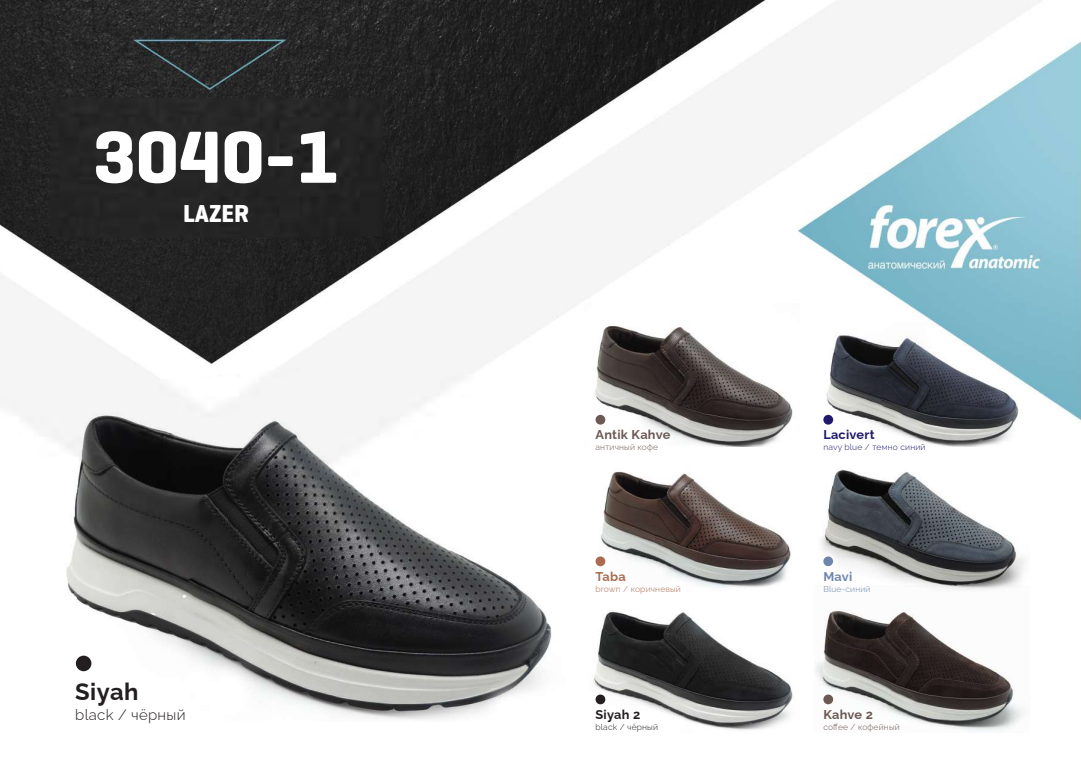
<style>
.page{position:relative;width:1081px;height:780px;background:#fff}
.page>*{position:absolute;margin:0;border:0;box-sizing:border-box;transform-origin:0 0}
.t1{font:700 75px "Geogrotesque";color:#fff}
.t2{font:700 25px "Geogrotesque";color:#fff}
.t3{font:700 23.75px "Raleway";letter-spacing:.02em;color:#231f20}
.t4{font:300 15px "Raleway";letter-spacing:.02em;color:#231f20}
.t5{font:700 12.75px "Raleway";letter-spacing:.015em;color:#6c5953}
.t6{font:700 12.75px "Raleway";letter-spacing:.02em;color:#1e196b}
.t7{font:700 12.75px "Raleway";letter-spacing:.02em;color:#231f20}
.t8{font:700 12.75px "Raleway";color:#a96c50}
.t9{font:700 12.62px "Raleway";color:#6f86ac}
.t10{font:300 8.5px "Raleway";letter-spacing:.02em;color:#6c5953}
.t11{font:300 8.5px "Raleway";letter-spacing:.02em;color:#1e196b}
.t12{font:300 8.5px "Raleway";letter-spacing:.02em;color:#a96c50}
.t13{font:300 8.5px "Raleway";letter-spacing:.02em;color:#231f20}
.t14{font:300 8.5px "Raleway";letter-spacing:.02em;color:#6f86ac}
</style>
<div class="page">
<img style="left:0;top:0;width:1081px;height:423px">
<div style="left:50px;top:98px;width:332px;height:139px;background:#252525"></div>
<img style="left:0;top:355px;width:584px;height:73px">
<img style="left:37px;top:374px;width:541px;height:346px">
<img style="left:584px;top:303px;width:215px;height:143px">
<img style="left:820px;top:303px;width:204px;height:144px">
<img style="left:597px;top:471px;width:194px;height:114px">
<img style="left:821px;top:469px;width:203px;height:116px">
<img style="left:593px;top:585px;width:200px;height:145px">
<img style="left:814px;top:585px;width:210px;height:147px">
<div style="left:76px;top:655px;width:15px;height:16px;background:#231f20;border-radius:50%"></div>
<div style="left:595px;top:415px;width:10px;height:9px;background:#6c5953;border-radius:50%"></div>
<div style="left:595px;top:694px;width:10px;height:10px;background:#231f20;border-radius:50%"></div>
<div style="left:823px;top:415px;width:10px;height:9px;background:#1e196b;border-radius:50%"></div>
<div style="left:823px;top:694px;width:10px;height:10px;background:#6c5953;border-radius:50%"></div>
<div style="left:823px;top:556px;width:10px;height:10px;background:#6f86ac;border-radius:50%"></div>
<div style="left:595px;top:556px;width:10px;height:10px;background:#a96c50;border-radius:50%"></div>
<h1 class="t1" style="left:93px;top:110px;width:248px">3040-1</h1>
<h2 class="t2" style="left:183px;top:198px;width:68px">LAZER</h2>
<h3 class="t3" style="left:75px;top:672px;width:65px">Siyah</h3>
<h3 class="t4" style="left:75px;top:702px;width:112px">black / чёрный</h3>
<h3 class="t5" style="left:595px;top:424px;width:76px">Antik Kahve</h3>
<p class="t10" style="left:595px;top:440px;width:64px">античный кофе</p>
<h3 class="t6" style="left:823px;top:424px;width:53px">Lacivert</h3>
<p class="t11" style="left:823px;top:440px;width:104px">navy blue / темно синий</p>
<h3 class="t8" style="left:595px;top:566px;width:32px">Taba</h3>
<p class="t12" style="left:595px;top:582px;width:87px">brown / коричневый</p>
<h3 class="t9" style="left:823px;top:566px;width:30px">Mavi</h3>
<p class="t14" style="left:823px;top:581px;width:49px">Blue-синий</p>
<h3 class="t7" style="left:595px;top:704px;width:46px">Siyah 2</h3>
<p class="t13" style="left:595px;top:720px;width:64px">black / чёрный</p>
<h3 class="t5" style="left:823px;top:704px;width:51px">Kahve 2</h3>
<p class="t10" style="left:823px;top:720px;width:78px">coffee / кофейный</p>
</div>
